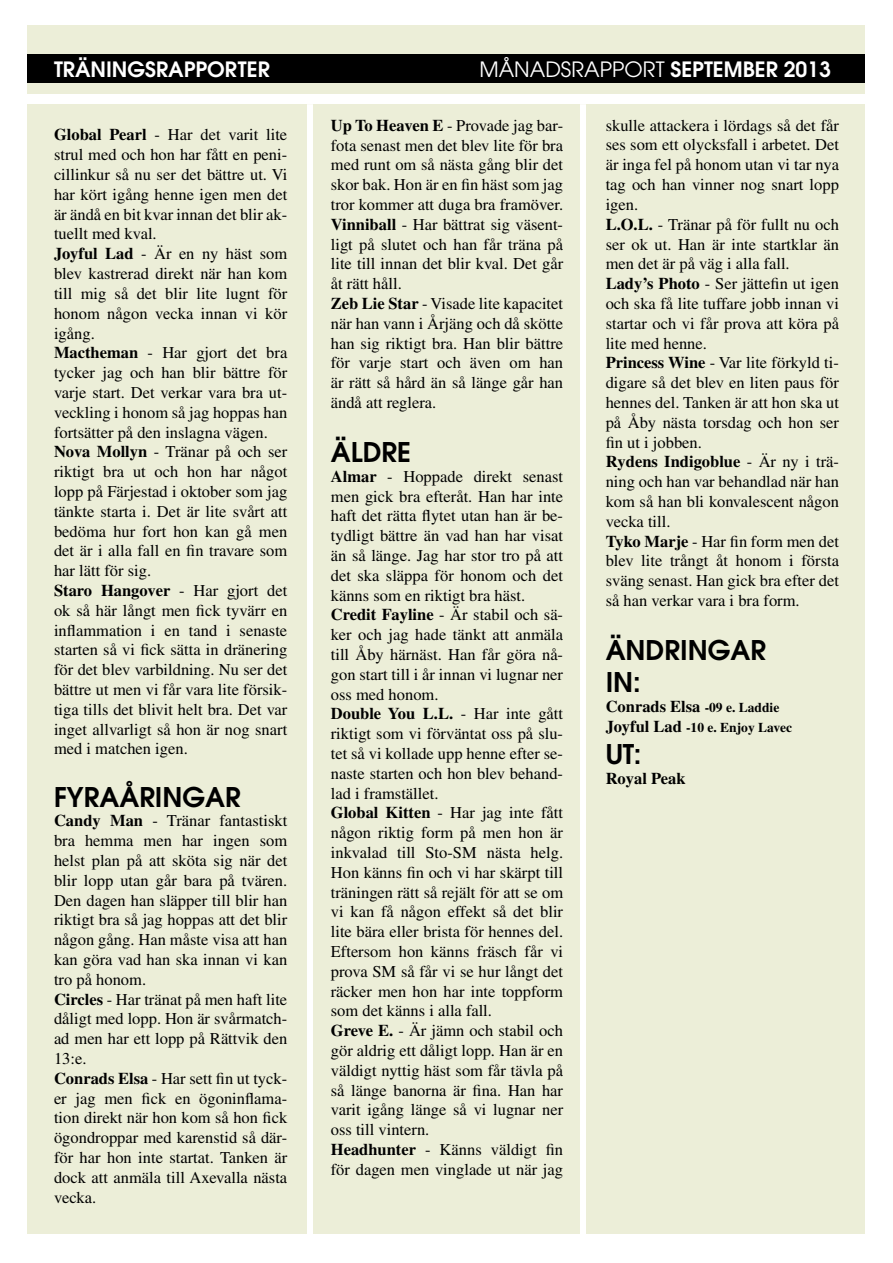
<style>
.page{position:relative;width:893px;height:1263px;background:#fff}
.page>*{position:absolute;margin:0;border:0;box-sizing:border-box;transform-origin:0 0}
.t1{font:600 27px/32.4px "Avant Garde";color:#000}
.t2{font:21px "Avant Garde";color:#fff}
.t3{font:600 21px "Avant Garde";color:#fff}
.t4{font:16.5px/19.8px "Times";color:#000}
.t5{font:700 16.5px "Times";color:#000}
.t6{font:700 13.5px "Times";color:#000}
.s1{font-weight:600}
.s2{font-weight:700}
.s3{font-size:13.5px}
.s4{font-size:16.5px}
</style>
<div class="page">
<div style="left:28px;top:26px;width:837px;height:68px;background:#eceed8"></div>
<div style="left:28px;top:104px;width:837px;height:1129px;background:#eceed8"></div>
<div style="left:28px;top:54px;width:837px;height:28px;background:#000"></div>
<div style="left:307px;top:104px;width:6px;height:1159px;background:#fff"></div>
<div style="left:580px;top:104px;width:6px;height:1159px;background:#fff"></div>
<p class="t3" style="left:54px;top:56px;width:217px">TRÄNINGSRAPPORTER</p>
<p class="t2" style="left:479px;top:57px;width:353px">MÅNADSRAPPORT <span class="s1">SEPTEMBER 2013</span></p>
<p class="t4" style="left:54px;top:125px;width:235px"><span class="s2">Global Pearl</span> - Har det varit lite strul med och hon har fått en peni&shy;cillinkur så nu ser det bättre ut. Vi har kört igång henne igen men det är ändå en bit kvar innan det blir ak&shy;tuellt med kval.<br><span class="s2">Joyful Lad</span> - Är en ny häst som blev kastrerad direkt när han kom till mig så det blir lite lugnt för honom någon vecka innan vi kör igång.<br><span class="s2">Mactheman</span> - Har gjort det bra tycker jag och han blir bättre för varje start. Det verkar vara bra ut&shy;veckling i honom så jag hoppas han fortsätter på den inslagna vägen.<br><span class="s2">Nova Mollyn</span> - Tränar på och ser riktigt bra ut och hon har något lopp på Färjestad i oktober som jag tänkte starta i. Det är lite svårt att bedöma hur fort hon kan gå men det är i alla fall en fin travare som har lätt för sig.<br><span class="s2">Staro Hangover</span> - Har gjort det ok så här långt men fick tyvärr en inflammation i en tand i senaste starten så vi fick sätta in dränering för det blev varbildning. Nu ser det bättre ut men vi får vara lite försik&shy;tiga tills det blivit helt bra. Det var inget allvarligt så hon är nog snart med i matchen igen.</p>
<h1 class="t1" style="left:54px;top:780px;width:188px">FYRAÅRINGAR</h1>
<p class="t4" style="left:54px;top:811px;width:235px"><span class="s2">Candy Man</span> - Tränar fantastiskt bra hemma men har ingen som helst plan på att sköta sig när det blir lopp utan går bara på tvären.<br>Den dagen han släpper till blir han riktigt bra så jag hoppas att det blir någon gång. Han måste visa att han kan göra vad han ska innan vi kan tro på honom.<br><span class="s2">Circles</span> - Har tränat på men haft lite dåligt med lopp. Hon är svårmatch&shy;ad men har ett lopp på Rättvik den<br>13:e.<br><span class="s2">Conrads Elsa</span> - Har sett fin ut tyck&shy;er jag men fick en ögoninflama&shy;tion direkt när hon kom så hon fick ögondroppar med karenstid så där&shy;för har hon inte startat. Tanken är dock att anmäla till Axevalla nästa vecka.</p>
<p class="t4" style="left:331px;top:115px;width:234px"><span class="s2">Up To Heaven E</span> - Provade jag bar&shy;fota senast men det blev lite för bra med runt om så nästa gång blir det skor bak. Hon är en fin häst som jag tror kommer att duga bra framöver.<br><span class="s2">Vinniball</span> - Har bättrat sig väsent&shy;ligt på slutet och han får träna på lite till innan det blir kval. Det går åt rätt håll.<br><span class="s2">Zeb Lie Star</span> - Visade lite kapacitet när han vann i Årjäng och då skötte han sig riktigt bra. Han blir bättre för varje start och även om han är rätt så hård än så länge går han ändå att reglera.</p>
<h1 class="t1" style="left:331px;top:435px;width:82px">ÄLDRE</h1>
<p class="t4" style="left:331px;top:466px;width:234px"><span class="s2">Almar</span> - Hoppade direkt senast men gick bra efteråt. Han har inte haft det rätta flytet utan han är be&shy;tydligt bättre än vad han har visat än så länge. Jag har stor tro på att det ska släppa för honom och det känns som en riktigt bra häst.<br><span class="s2">Credit Fayline</span> - Är stabil och sä&shy;ker och jag hade tänkt att anmäla till Åby härnäst. Han får göra nå&shy;gon start till i år innan vi lugnar ner oss med honom.<br><span class="s2">Double You L.L.</span> - Har inte gått riktigt som vi förväntat oss på slu&shy;tet så vi kollade upp henne efter se&shy;naste starten och hon blev behand&shy;lad i framstället.<br><span class="s2">Global Kitten</span> - Har jag inte fått någon riktig form på men hon är inkvalad till Sto-SM nästa helg.<br>Hon känns fin och vi har skärpt till träningen rätt så rejält för att se om vi kan få någon effekt så det blir lite bära eller brista för hennes del.<br>Eftersom hon känns fräsch får vi prova SM så får vi se hur långt det räcker men hon har inte toppform som det känns i alla fall.<br><span class="s2">Greve E.</span> - Är jämn och stabil och gör aldrig ett dåligt lopp. Han är en väldigt nyttig häst som får tävla på så länge banorna är fina. Han har varit igång länge så vi lugnar ner oss till vintern.<br><span class="s2">Headhunter</span> - Känns väldigt fin för dagen men vinglade ut när jag</p>
<p class="t4" style="left:606px;top:115px;width:235px">skulle attackera i lördags så det får ses som ett olycksfall i arbetet. Det är inga fel på honom utan vi tar nya tag och han vinner nog snart lopp igen.<br><span class="s2">L.O.L.</span> - Tränar på för fullt nu och ser ok ut. Han är inte startklar än men det är på väg i alla fall.<br><span class="s2">Lady’s Photo</span> - Ser jättefin ut igen och ska få lite tuffare jobb innan vi startar och vi får prova att köra på lite med henne.<br><span class="s2">Princess Wine</span> - Var lite förkyld ti&shy;digare så det blev en liten paus för hennes del. Tanken är att hon ska ut på Åby nästa torsdag och hon ser fin ut i jobben.<br><span class="s2">Rydens Indigoblue</span> - Är ny i trä&shy;ning och han var behandlad när han kom så han bli konvalescent någon vecka till.<br><span class="s2">Tyko Marje</span> - Har fin form men det blev lite trångt åt honom i första sväng senast. Han gick bra efter det så han verkar vara i bra form.</p>
<h1 class="t1" style="left:606px;top:633px;width:162px">ÄNDRINGAR<br>IN:</h1>
<p class="t5" style="left:606px;top:697px;width:175px">Conrads Elsa <span class="s3">-09 e. Laddie</span></p>
<p class="t6" style="left:606px;top:719px;width:188px"><span class="s4">Joyful Lad</span> -10 e. Enjoy Lavec</p>
<h1 class="t1" style="left:606px;top:738px;width:37px">UT:</h1>
<p class="t5" style="left:606px;top:769px;width:81px">Royal Peak</p>
</div>
